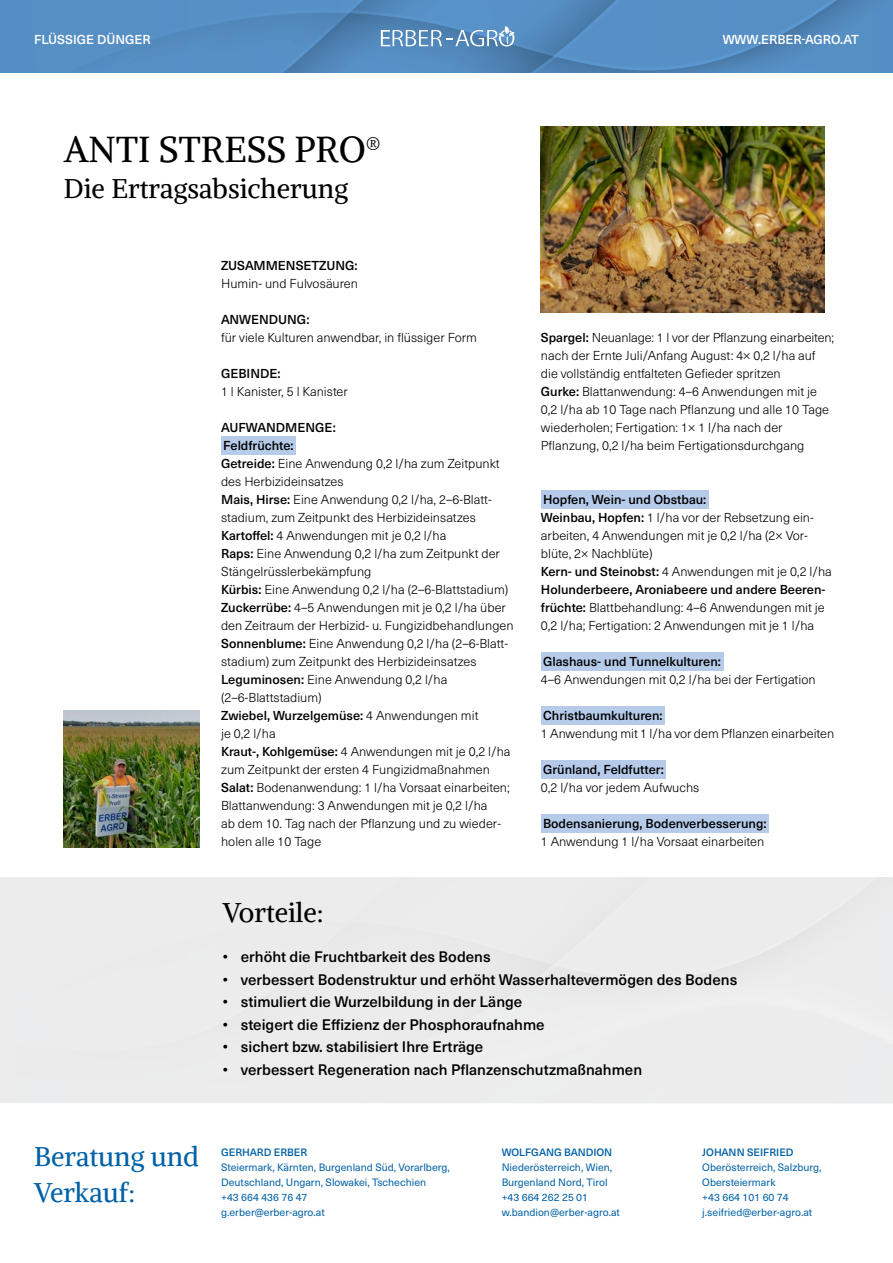
<style>
.page{position:relative;width:893px;height:1263px;background:#fff}
.page>*{position:absolute;margin:0;border:0;box-sizing:border-box;transform-origin:0 0}
.t1{font:36px "Alike";color:#000}
.t2{font:27px "Alike";color:#000}
.t3{font:27px/36px "Alike";color:#0061a7}
.t4{font:500 15px "Neue Haas Unica W1 G";color:#000}
.t5{font:300 12.75px/18px "Neue Haas Unica W1 G";color:#000}
.t6{font:500 12.75px "Neue Haas Unica W1 G";color:#000}
.t7{font:500 12.75px "Neue Haas Unica W1 G";color:#fff}
.t8{font:10.5px/15px "Neue Haas Unica W1 G";color:#0061a7}
.t9{font:500 10.5px "Neue Haas Unica W1 G";color:#0061a7}
.s1{font-weight:500}
</style>
<div class="page">
<svg style="left:0;top:0;width:893px;height:72px;background:#538cc0"></svg>
<div style="left:0;top:877px;width:893px;height:226px;background:#ececed"></div>
<svg style="left:381px;top:26px;width:133px;height:20px;background:#7aa3c9"></svg>
<div style="left:221px;top:436px;width:75px;height:18px;background:#b6cbea"></div>
<div style="left:541px;top:490px;width:167px;height:18px;background:#b6cbea"></div>
<div style="left:541px;top:652px;width:182px;height:18px;background:#b6cbea"></div>
<div style="left:541px;top:706px;width:124px;height:18px;background:#b6cbea"></div>
<div style="left:541px;top:760px;width:125px;height:18px;background:#b6cbea"></div>
<div style="left:541px;top:814px;width:228px;height:18px;background:#b6cbea"></div>
<img style="left:541px;top:126px;width:283px;height:187px">
<img style="left:64px;top:711px;width:136px;height:136px">
<p class="t7" style="left:34px;top:30px;width:118px">FLÜSSIGE DÜNGER</p>
<p class="t7" style="left:723px;top:30px;width:138px">WWW.ERBER-AGRO.AT</p>
<h1 class="t1" style="left:64px;top:127px;width:318px">ANTI STRESS PRO<sup>®</sup></h1>
<h2 class="t2" style="left:64px;top:171px;width:286px">Die Ertragsabsicherung</h2>
<p class="t6" style="left:221px;top:256px;width:138px">ZUSAMMENSETZUNG:</p>
<p class="t5" style="left:221px;top:274px;width:138px">Humin- und Fulvosäuren</p>
<p class="t6" style="left:221px;top:310px;width:90px">ANWENDUNG:</p>
<p class="t5" style="left:221px;top:328px;width:257px">für viele Kulturen anwendbar, in flüssiger Form</p>
<p class="t6" style="left:221px;top:364px;width:61px">GEBINDE:</p>
<p class="t5" style="left:221px;top:382px;width:128px">1 l Kanister, 5 l Kanister</p>
<p class="t5" style="left:221px;top:418px;width:294px"><span class="s1">AUFWANDMENGE:<br>Feldfrüchte:<br>Getreide:</span> Eine Anwendung 0,2 l/ha zum Zeitpunkt des Herbizideinsatzes<br><span class="s1">Mais, Hirse:</span> Eine Anwendung 0,2 l/ha, 2–6-Blatt&shy;stadium, zum Zeitpunkt des Herbizideinsatzes <span class="s1">Kartoffel:</span> 4 Anwendungen mit je 0,2 l/ha<br><span class="s1">Raps:</span> Eine Anwendung 0,2 l/ha zum Zeitpunkt der Stängelrüsslerbekämpfung<br><span class="s1">Kürbis:</span> Eine Anwendung 0,2 l/ha (2–6-Blattstadium)<br><span class="s1">Zuckerrübe:</span> 4–5 Anwendungen mit je 0,2 l/ha über den Zeitraum der Herbizid- u. Fungizidbehandlungen <span class="s1">Sonnenblume:</span> Eine Anwendung 0,2 l/ha (2–6-Blatt&shy;stadium) zum Zeitpunkt des Herbizideinsatzes <span class="s1">Leguminosen:</span> Eine Anwendung 0,2 l/ha (2–6-Blattstadium)<br><span class="s1">Zwiebel, Wurzelgemüse:</span> 4 Anwendungen mit<br>je 0,2 l/ha<br><span class="s1">Kraut-, Kohlgemüse:</span> 4 Anwendungen mit je 0,2 l/ha zum Zeitpunkt der ersten 4 Fungizidmaßnahmen <span class="s1">Salat:</span> Bodenanwendung: 1 l/ha Vorsaat einarbeiten; Blattanwendung: 3 Anwendungen mit je 0,2 l/ha<br>ab dem 10. Tag nach der Pflanzung und zu wieder&shy;holen alle 10 Tage</p>
<p class="t5" style="left:541px;top:328px;width:295px"><span class="s1">Spargel:</span> Neuanlage: 1 l vor der Pflanzung einarbeiten; nach der Ernte Juli/Anfang August: 4× 0,2 l/ha auf die vollständig entfalteten Gefieder spritzen<br><span class="s1">Gurke:</span> Blattanwendung: 4–6 Anwendungen mit je 0,2 l/ha ab 10 Tage nach Pflanzung und alle 10 Tage wiederholen; Fertigation: 1× 1 l/ha nach der Pflanzung, 0,2 l/ha beim Fertigationsdurchgang</p>
<p class="t5" style="left:541px;top:490px;width:293px"><span class="s1">Hopfen, Wein- und Obstbau:<br>Weinbau, Hopfen:</span> 1 l/ha vor der Rebsetzung ein&shy;arbeiten, 4 Anwendungen mit je 0,2 l/ha (2× Vor&shy;blüte, 2× Nachblüte)<br><span class="s1">Kern- und Steinobst:</span> 4 Anwendungen mit je 0,2 l/ha <span class="s1">Holunderbeere, Aroniabeere und andere Beeren&shy;früchte:</span> Blattbehandlung: 4–6 Anwendungen mit je 0,2 l/ha; Fertigation: 2 Anwendungen mit je 1 l/ha</p>
<p class="t6" style="left:543px;top:652px;width:179px">Glashaus- und Tunnelkulturen:</p>
<p class="t5" style="left:541px;top:670px;width:276px">4–6 Anwendungen mit 0,2 l/ha bei der Fertigation</p>
<p class="t6" style="left:543px;top:706px;width:121px">Christbaumkulturen:</p>
<p class="t5" style="left:541px;top:724px;width:295px">1 Anwendung mit 1 l/ha vor dem Pflanzen einarbeiten</p>
<p class="t6" style="left:543px;top:760px;width:122px">Grünland, Feldfutter:</p>
<p class="t5" style="left:541px;top:778px;width:160px">0,2 l/ha vor jedem Aufwuchs</p>
<p class="t6" style="left:543px;top:814px;width:225px">Bodensanierung, Bodenverbesserung:</p>
<p class="t5" style="left:541px;top:832px;width:225px">1 Anwendung 1 l/ha Vorsaat einarbeiten</p>
<h2 class="t2" style="left:223px;top:895px;width:102px">Vorteile:</h2>
<p class="t4" style="left:223px;top:946px;width:269px">• erhöht die Fruchtbarkeit des Bodens</p>
<p class="t4" style="left:223px;top:968px;width:516px">• verbessert Bodenstruktur und erhöht Wasserhaltevermögen des Bodens</p>
<p class="t4" style="left:223px;top:991px;width:301px">• stimuliert die Wurzelbildung in der Länge</p>
<p class="t4" style="left:223px;top:1013px;width:323px">• steigert die Effizienz der Phosphoraufnahme</p>
<p class="t4" style="left:223px;top:1036px;width:262px">• sichert bzw. stabilisiert Ihre Erträge</p>
<p class="t4" style="left:223px;top:1058px;width:421px">• verbessert Regeneration nach Pflanzenschutzmaßnahmen</p>
<h2 class="t3" style="left:34px;top:1138px;width:166px">Beratung und<br>Verkauf:</h2>
<p class="t9" style="left:221px;top:1144px;width:88px">GERHARD ERBER</p>
<p class="t8" style="left:221px;top:1159px;width:230px">Steiermark, Kärnten, Burgenland Süd, Vorarlberg, Deutschland, Ungarn, Slowakei, Tschechien<br>+43 664 436 76 47<br>g.erber@erber-agro.at</p>
<p class="t9" style="left:502px;top:1144px;width:112px">WOLFGANG BANDION</p>
<p class="t8" style="left:502px;top:1159px;width:120px">Niederösterreich, Wien,<br>Burgenland Nord, Tirol +43 664 262 25 01 w.bandion@erber-agro.at</p>
<p class="t9" style="left:702px;top:1145px;width:93px">JOHANN SEIFRIED</p>
<p class="t8" style="left:702px;top:1159px;width:121px">Oberösterreich, Salzburg,<br>Obersteiermark<br>+43 664 101 60 74 j.seifried@erber-agro.at</p>
</div>
